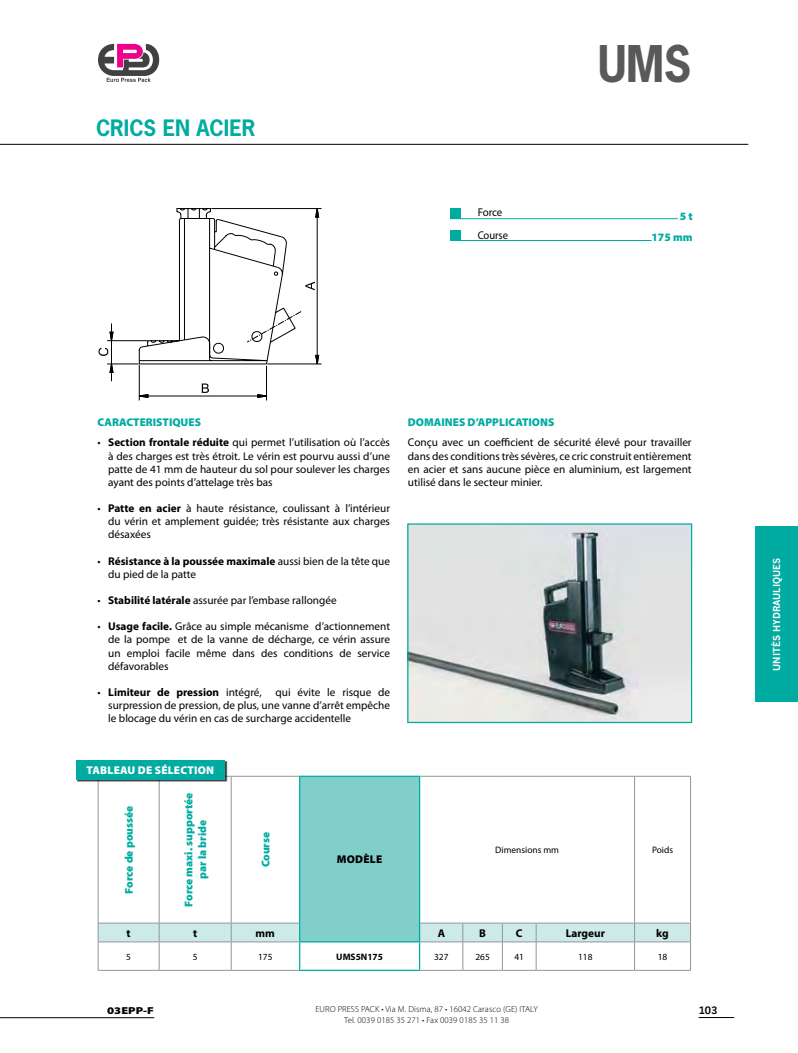
<style>
.page{position:relative;width:798px;height:1053px;background:#fff}
.page>*{position:absolute;margin:0;border:0;box-sizing:border-box;transform-origin:0 0}
.t1{font:700 47.5px "News Gothic Std";color:#58595b;scale:.94 1}
.t2{font:700 21.25px "News Gothic Std";color:#00aca1}
.t3{font:11.25px/13.1px "Myriad Pro";color:#000;text-align:justify}
.t4{font:900 11.25px/21.2px "Myriad Pro";color:#00aca1;text-align:right}
.t5{font:900 11.25px "Myriad Pro";color:#fff}
.t6{font:700 11.25px "Myriad Pro";color:#000}
.t7{font:900 11.25px "Myriad Pro";color:#000}
.t8{font:900 10.12px "Myriad Pro";color:#000;scale:1.22 1}
.t9{font:700 10px "News Gothic";color:#000}
.t10{font:9.38px "Myriad Pro";color:#000}
.t11{font:700 9.38px "News Gothic";color:#fff}
.t12{font:700 9.38px "Myriad Pro";color:#000}
.t13{font:300 8.75px/10.5px "Myriad Pro";letter-spacing:.01em;color:#000;text-align:center}
.s1{font-weight:700}
.s2{font-weight:900;color:#00aca1}
</style>
<div class="page">
<div style="left:755px;top:526px;width:42px;height:176px;background:#00aca1"></div>
<hr style="left:698px;top:1017px;width:35px;height:1px;background:#000">
<hr style="left:0;top:1017px;width:154px;height:1px;background:#000">
<hr style="left:0;top:144px;width:748px;height:1px;background:#000">
<svg style="left:98px;top:43px;width:62px;height:39px"></svg>
<img style="left:409px;top:525px;width:281px;height:196px">
<div style="left:407px;top:523px;width:285px;height:200px;border:1px solid #00aca1"></div>
<div style="left:450px;top:208px;width:10px;height:11px;background:#00aca1"></div>
<div style="left:450px;top:230px;width:10px;height:11px;background:#00aca1"></div>
<hr style="left:450px;top:218px;width:228px;height:1px;background:#00aca1">
<hr style="left:450px;top:240px;width:204px;height:1px;background:#00aca1">
<svg style="left:646px;top:218px;width:32px;height:23px"></svg>
<hr style="left:211px;top:208px;width:110px;height:1px;background:#000">
<hr style="left:267px;top:364px;width:54px;height:1px;background:#000">
<svg style="left:98px;top:208px;width:221px;height:192px"></svg>
<div style="left:299px;top:776px;width:120px;height:165px;background:#81cfcb"></div>
<hr style="left:98px;top:776px;width:1px;height:146px;background:#939598">
<hr style="left:159px;top:776px;width:72px;height:1px;background:#939598">
<hr style="left:159px;top:776px;width:1px;height:146px;background:#939598">
<hr style="left:231px;top:776px;width:68px;height:1px;background:#939598">
<hr style="left:231px;top:776px;width:1px;height:146px;background:#939598">
<hr style="left:420px;top:776px;width:42px;height:1px;background:#939598">
<hr style="left:462px;top:776px;width:40px;height:1px;background:#939598">
<hr style="left:502px;top:776px;width:34px;height:1px;background:#939598">
<hr style="left:536px;top:776px;width:98px;height:1px;background:#939598">
<hr style="left:634px;top:776px;width:56px;height:1px;background:#939598">
<hr style="left:634px;top:776px;width:1px;height:146px;background:#939598">
<hr style="left:690px;top:776px;width:1px;height:146px;background:#939598">
<hr style="left:98px;top:922px;width:61px;height:1px;background:#939598">
<hr style="left:159px;top:922px;width:72px;height:1px;background:#939598">
<hr style="left:231px;top:922px;width:68px;height:1px;background:#939598">
<hr style="left:420px;top:922px;width:42px;height:1px;background:#939598">
<hr style="left:462px;top:922px;width:40px;height:1px;background:#939598">
<hr style="left:502px;top:922px;width:34px;height:1px;background:#939598">
<hr style="left:536px;top:922px;width:98px;height:1px;background:#939598">
<hr style="left:634px;top:922px;width:56px;height:1px;background:#939598">
<hr style="left:98px;top:969px;width:61px;height:1px;background:#939598">
<hr style="left:159px;top:969px;width:72px;height:1px;background:#939598">
<hr style="left:231px;top:969px;width:68px;height:1px;background:#939598">
<hr style="left:420px;top:969px;width:42px;height:1px;background:#939598">
<hr style="left:462px;top:969px;width:40px;height:1px;background:#939598">
<hr style="left:502px;top:969px;width:34px;height:1px;background:#939598">
<hr style="left:536px;top:969px;width:98px;height:1px;background:#939598">
<hr style="left:634px;top:969px;width:56px;height:1px;background:#939598">
<hr style="left:299px;top:775px;width:121px;height:1px;background:#00aca1">
<hr style="left:299px;top:776px;width:1px;height:147px;background:#00aca1">
<hr style="left:419px;top:776px;width:1px;height:147px;background:#00aca1">
<svg style="left:98px;top:923px;width:593px;height:46px"></svg>
<hr style="left:299px;top:969px;width:121px;height:1px;background:#00aca1">
<div style="left:77px;top:760px;width:150px;height:21px;background:#000;opacity:.75"></div>
<div style="left:76px;top:760px;width:149px;height:19px;background:#00aca1"></div>
<p class="t2" style="left:96px;top:114px;width:27px">CRICS</p>
<p class="t2" style="left:163px;top:114px;width:47px">EN ACIER</p>
<p class="t1" style="left:597px;top:32px;width:101px">UMS</p>
<p class="t3" style="left:477px;top:201px;width:32px;line-height:22.5px">Force<br>Course</p>
<p class="t4" style="left:651px;top:205px;width:43px">5 T<br>175 MM</p>
<p class="t4" style="left:97px;top:411px;width:105px">CARACTERISTIQUES</p>
<p class="t3" style="left:108px;top:436px;width:283px;text-indent:-11px">• <span class="s1">Section frontale réduite</span> qui permet l’utilisation où l’accès à des charges est très étroit. Le vérin est pourvu aussi d’une patte de 41 mm de hauteur du sol pour soulever les charges ayant des points d’attelage très bas</p>
<p class="t3" style="left:108px;top:501px;width:283px;text-indent:-11px">• <span class="s1">Patte en acier</span> à haute résistance, coulissant à l’intérieur du vérin et amplement guidée; très résistante aux charges désaxées</p>
<p class="t3" style="left:108px;top:554px;width:283px;text-indent:-11px">• <span class="s1">Résistance à la poussée maximale</span> aussi bien de la tête que du pied de la patte</p>
<p class="t3" style="left:97px;top:593px;width:240px">• <span class="s1">Stabilité latérale</span> assurée par l’embase rallongée</p>
<p class="t3" style="left:108px;top:619px;width:283px;text-indent:-11px">• <span class="s1">Usage facile.</span> Grâce au simple mécanisme d’actionnement de la pompe et de la vanne de décharge, ce vérin assure un emploi facile même dans des conditions de service défavorables</p>
<p class="t3" style="left:108px;top:685px;width:283px;text-indent:-11px">• <span class="s1">Limiteur de pression</span> intégré, qui évite le risque de surpression de pression, de plus, une vanne d’arrêt empêche le blocage du vérin en cas de surcharge accidentelle</p>
<p class="t5" style="left:87px;top:762px;width:14px">TABLEAU</p>
<p class="t5" style="left:138px;top:762px;width:33px">DE SÉLECTION</p>
<p class="t4" style="left:118px;top:893px;width:89px;rotate:-90deg">FORCE DE POUSSÉE</p>
<p class="t4" style="left:181px;top:906px;width:116px;line-height:13.5px;text-align:center;rotate:-90deg">FORCE MAXI. SUPPORTÉE<br>PAR LA BRIDE</p>
<p class="t4" style="left:254px;top:867px;width:37px;rotate:-90deg">COURSE</p>
<p class="t7" style="left:337px;top:851px;width:40px">MODÈLE</p>
<p class="t3" style="left:408px;top:412px;width:285px;line-height:20.2px"><span class="s2">DOMAINES D’APPLICATIONS<br></span>Conçu avec un coefficient de sécurité élevé pour travailler</p>
<p class="t3" style="left:408px;top:449px;width:285px">dans des conditionstrèssévères, ce cric construit entièrement en acier et sans aucune pièce en aluminium, est largement utilisé dans le secteur minier.</p>
<p class="t10" style="left:495px;top:844px;width:65px">Dimensions mm</p>
<p class="t10" style="left:651px;top:844px;width:23px">Poids</p>
<p class="t6" style="left:126px;top:925px;width:6px">t</p>
<p class="t6" style="left:193px;top:925px;width:6px">t</p>
<p class="t6" style="left:255px;top:925px;width:21px">mm</p>
<p class="t6" style="left:437px;top:925px;width:8px">A</p>
<p class="t6" style="left:479px;top:925px;width:8px">B</p>
<p class="t6" style="left:515px;top:925px;width:8px">C</p>
<p class="t6" style="left:565px;top:925px;width:41px">Largeur</p>
<p class="t6" style="left:656px;top:925px;width:14px">kg</p>
<p class="t10" style="left:126px;top:950px;width:6px">5</p>
<p class="t10" style="left:193px;top:950px;width:6px">5</p>
<p class="t10" style="left:258px;top:950px;width:16px">175</p>
<p class="t12" style="left:336px;top:950px;width:48px">UMS5N175</p>
<p class="t10" style="left:434px;top:950px;width:16px">327</p>
<p class="t10" style="left:475px;top:950px;width:16px">265</p>
<p class="t10" style="left:514px;top:950px;width:11px">41</p>
<p class="t10" style="left:578px;top:950px;width:16px">118</p>
<p class="t10" style="left:657px;top:950px;width:11px">18</p>
<p class="t8" style="left:107px;top:1003px;width:40px">03EPP-F</p>
<p class="t13" style="left:315px;top:1004px;width:224px">EURO PRESS PACK • Via M. Disma, 87 • 16042 Carasco (GE) ITALY<br>Tel. 0039 0185 35 271 • Fax 0039 0185 35 11 38</p>
<p class="t9" style="left:698px;top:1003px;width:20px">103</p>
<p class="t11" style="left:770px;top:670px;width:114px;rotate:-90deg">UNITÈS HYDRAULIQUES</p>
</div>
